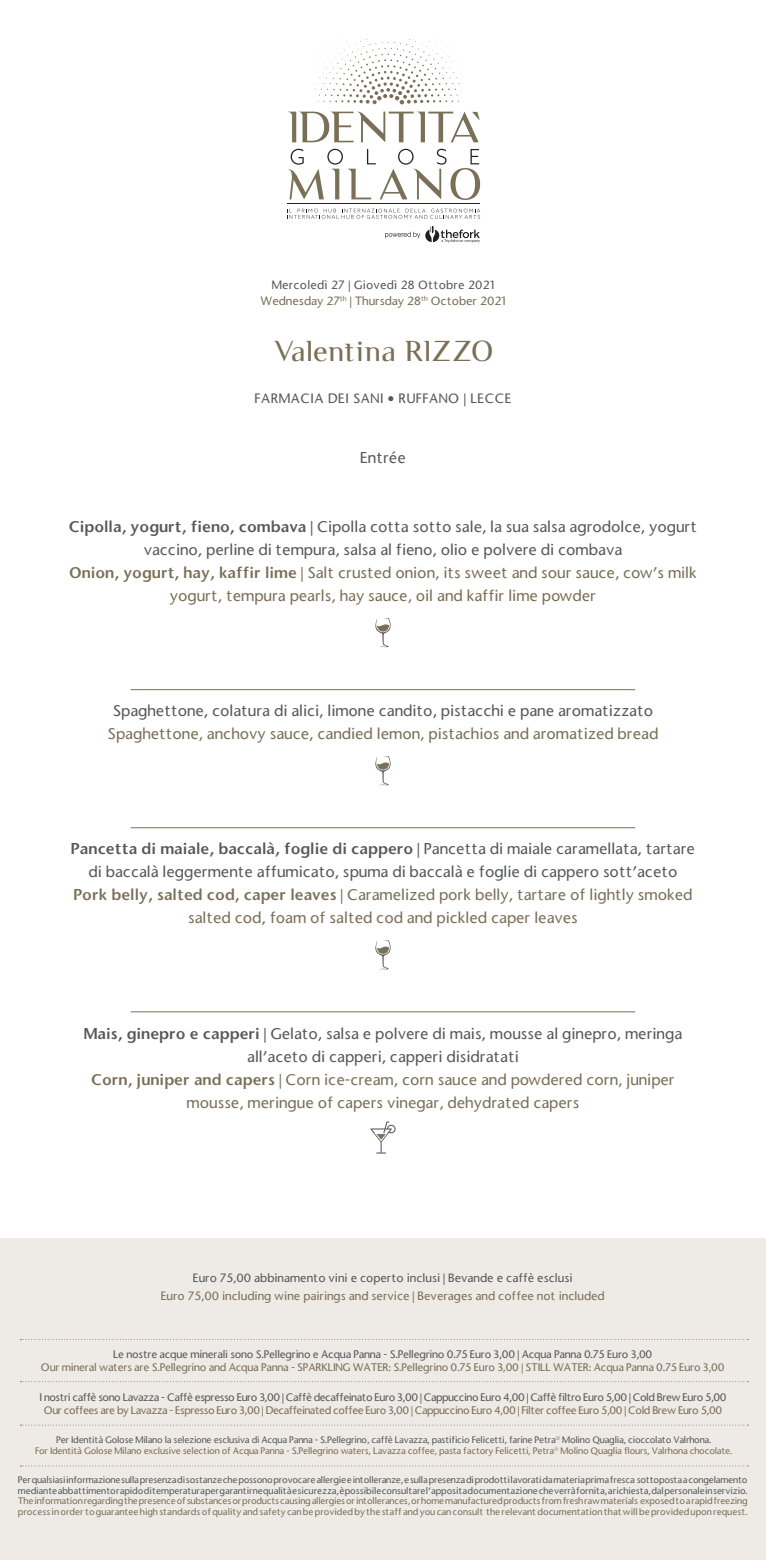
<style>
.page{position:relative;width:766px;height:1560px;background:#fff}
.page>*{position:absolute;margin:0;border:0;box-sizing:border-box;transform-origin:0 0}
.t1{font:27.5px "Luxia Display";letter-spacing:.005em;color:#7a6f57}
.t2{font:500 15px/23px "Stone Sans";color:#7a6f57;text-align:center}
.t3{font:500 15px/23px "Stone Sans";color:#57585a;text-align:center}
.t4{font:15px "Stone Sans Semi Boold";color:#57585a}
.t5{font:500 13px "Stone Sans";letter-spacing:.04em;color:#57585a}
.t6{font:500 11.5px/16.5px "Stone Sans";color:#7a6f57;text-align:center}
.t7{font:500 11.5px "Stone Sans";color:#57585a}
.t8{font:500 10.5px "Stone Sans";letter-spacing:-.04em;color:#57585a}
.t9{font:500 10.5px "Stone Sans";letter-spacing:-.04em;color:#7a6f57}
.t10{font:500 10.5px "Stone Sans";letter-spacing:-.02em;color:#7a6f57}
.t11{font:500 10.5px "Stone Sans";letter-spacing:-.02em;color:#57585a}
.t12{font:500 9px/10.8px "Stone Sans";letter-spacing:-.02em;color:#7a6f57;text-align:center}
.t13{font:500 9px/10.8px "Stone Sans";letter-spacing:-.02em;color:#57585a}
.s1{color:#57585a}
.s2{font-family:"Stone Sans Semi Boold";font-weight:400}
.s3{font-family:"Stone Sans Semi Boold";font-weight:400;color:#7a6f57}
.s4{color:#7a6f57}
.s5{font-family:"Stone Sans";font-weight:500}
.s6{font-family:"Stone Sans Semi Boold";font-weight:400;color:#57585a}
</style>
<div class="page">
<svg style="left:314px;top:39px;width:145px;height:65px"></svg>
<hr style="left:287px;top:204px;width:193px;height:1px;background:#231f20">
<svg style="left:287px;top:209px;width:193px;height:10px"></svg>
<svg style="left:385px;top:226px;width:94px;height:17px"></svg>
<svg style="left:288px;top:112px;width:192px;height:88px"></svg>
<div style="left:0;top:1237px;width:765px;height:322px;background:#eeeae6"></div>
<svg style="left:20px;top:1465px;width:728px;height:1px"></svg>
<svg style="left:20px;top:1424px;width:728px;height:1px"></svg>
<svg style="left:375px;top:618px;width:15px;height:29px"></svg>
<hr style="left:131px;top:689px;width:504px;height:1px;background:#7a6f57">
<svg style="left:375px;top:756px;width:15px;height:29px"></svg>
<hr style="left:131px;top:827px;width:504px;height:1px;background:#7a6f57">
<svg style="left:375px;top:940px;width:15px;height:29px"></svg>
<hr style="left:131px;top:1011px;width:504px;height:1px;background:#7a6f57">
<svg style="left:370px;top:1121px;width:25px;height:32px"></svg>
<p class="t6" style="left:260px;top:276px;width:246px"><span class="s1">Mercoledì 27 | Giovedì 28 Ottobre 2021<br></span>Wednesday 27<sup>th</sup> | Thursday 28<sup>th</sup> October 2021</p>
<h1 class="t1" style="left:272px;top:334px;width:222px">Valentina RIZZO</h1>
<h3 class="t5" style="left:254px;top:390px;width:258px">FARMACIA DEI SANI • RUFFANO | LECCE</h3>
<h2 class="t3" style="left:360px;top:446px;width:47px">Entrée</h2>
<p class="t3" style="left:69px;top:515px;width:629px"><span class="s2">Cipolla, yogurt, fieno, combava</span> | Cipolla cotta sotto sale, la sua salsa agrodolce, yogurt vaccino, perline di tempura, salsa al fieno, olio e polvere di combava<br><span class="s3">Onion, yogurt, hay, kaffir lime</span> <span class="s4">| Salt crusted onion, its sweet and sour sauce, cow’s milk yogurt, tempura pearls, hay sauce, oil and kaffir lime powder</span></p>
<h2 class="t3" style="left:113px;top:699px;width:541px">Spaghettone, colatura di alici, limone candito, pistacchi e pane aromatizzato</h2>
<h2 class="t2" style="left:108px;top:722px;width:552px">Spaghettone, anchovy sauce, candied lemon, pistachios and aromatized bread</h2>
<h2 class="t4" style="left:71px;top:839px;width:625px">Pancetta di maiale, baccalà, foglie di cappero <span class="s5">| Pancetta di maiale caramellata, tartare</span></h2>
<h2 class="t2" style="left:73px;top:860px;width:620px"><span class="s1">di baccalà leggermente affumicato, spuma di baccalà e foglie di cappero sott’aceto<br></span><span class="s2">Pork belly, salted cod, caper leaves</span> | Caramelized pork belly, tartare of lightly smoked salted cod, foam of salted cod and pickled caper leaves</h2>
<p class="t2" style="left:84px;top:1021px;width:599px"><span class="s6">Mais, ginepro e capperi</span> <span class="s1">| Gelato, salsa e polvere di mais, mousse al ginepro, meringa all’aceto di capperi, capperi disidratati<br></span><span class="s2">Corn, juniper and capers</span> | Corn ice-cream, corn sauce and powdered corn, juniper mousse, meringue of capers vinegar, dehydrated capers</p>
<p class="t7" style="left:193px;top:1269px;width:381px">Euro 75,00 abbinamento vini e coperto inclusi | Bevande e caffè esclusi</p>
<p class="t6" style="left:161px;top:1287px;width:445px">Euro 75,00 including wine pairings and service | Beverages and coffee not included</p>
<p class="t11" style="left:113px;top:1347px;width:540px">Le nostre acque minerali sono S.Pellegrino e Acqua Panna - S.Pellegrino 0.75 Euro 3,00 | Acqua Panna 0.75 Euro 3,00</p>
<p class="t10" style="left:41px;top:1359px;width:684px">Our mineral waters are S.Pellegrino and Acqua Panna - SPARKLING WATER: S.Pellegrino 0.75 Euro 3,00 | STILL WATER: Acqua Panna 0.75 Euro 3,00</p>
<p class="t8" style="left:39px;top:1390px;width:688px">I nostri caffè sono Lavazza - Caffè espresso Euro 3,00 | Caffè decaffeinato Euro 3,00 | Cappuccino Euro 4,00 | Caffè filtro Euro 5,00 | Cold Brew Euro 5,00</p>
<p class="t9" style="left:44px;top:1402px;width:679px">Our coffees are by Lavazza - Espresso Euro 3,00 | Decaffeinated coffee Euro 3,00 | Cappuccino Euro 4,00 | Filter coffee Euro 5,00 | Cold Brew Euro 5,00</p>
<p class="t12" style="left:35px;top:1433px;width:698px"><span class="s1">Per Identità Golose Milano la selezione esclusiva di Acqua Panna - S.Pellegrino, caffè Lavazza, pastificio Felicetti, farine Petra</span><sup>®</sup> <span class="s1">Molino Quaglia, cioccolato Valrhona.<br></span>For Identità Golose Milano exclusive selection of Acqua Panna - S.Pellegrino waters, Lavazza coffee, pasta factory Felicetti, Petra<sup>®</sup> Molino Quaglia flours, Valrhona chocolate.</p>
<p class="t13" style="left:18px;top:1473px;width:731px">Per qualsiasi informazione sulla presenza di sostanze che possono provocare allergie e intolleranze, e sulla presenza di prodotti lavorati da materia prima fresca sottoposta a congelamento mediante abbattimento rapido di temperatura per garantirne qualità e sicurezza, è possibile consultare l’apposita documentazione che verrà fornita, a richiesta, dal personale in servizio.</p>
<p class="t12" style="left:18px;top:1495px;width:731px;text-align:left">The information regarding the presence of substances or products causing allergies or intollerances, or home manufactured products from fresh raw materials exposed to a rapid freezing process in order to guarantee high standards of quality and safety can be provided by the staff and you can consult the relevant documentation that will be provided upon request.</p>
</div>
